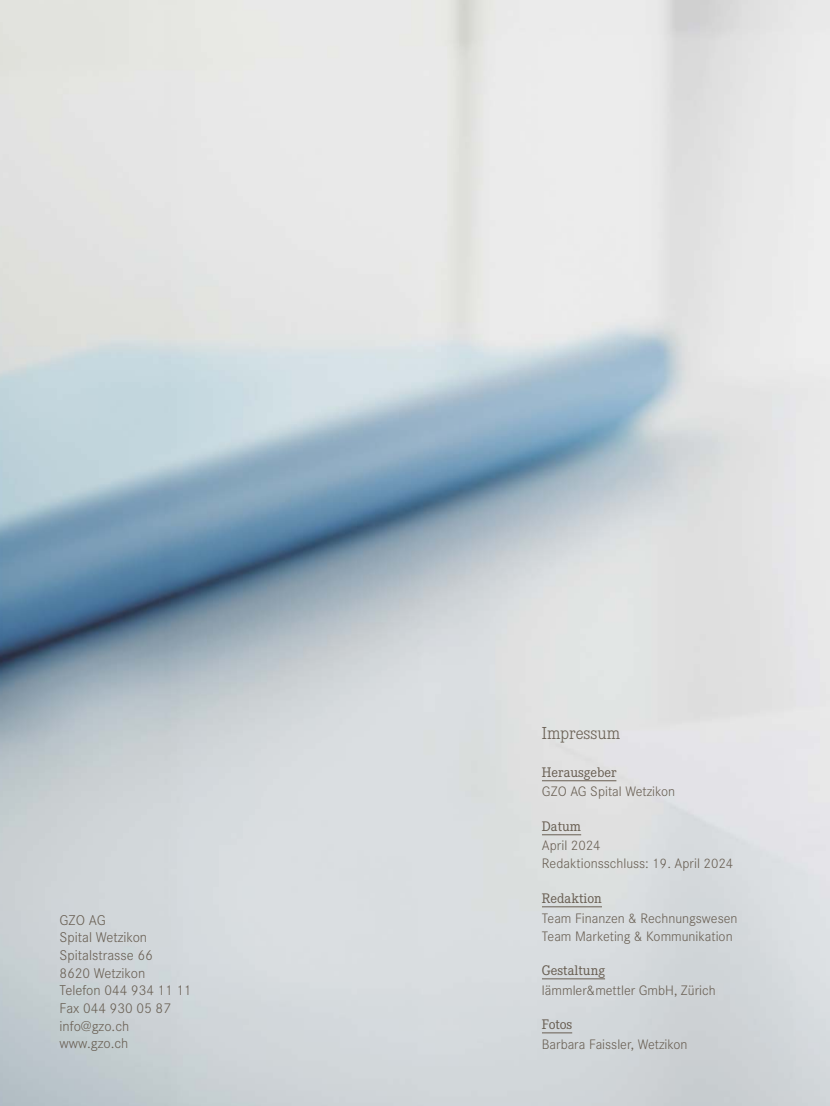
<style>
.page{position:relative;width:830px;height:1106px;background:#fff}
.page>*{position:absolute;margin:0;border:0;box-sizing:border-box;transform-origin:0 0}
.t1{font:300 18px "Corporate E";color:#685e52}
.t2{font:300 14.7px/17.7px "Corporate S";color:#685e52}
.t3{font:14.4px "Corporate E";color:#685e52}
.t4{font:300 14.25px/18px "Corporate S";color:#685e52}
</style>
<div class="page">
<img style="left:0;top:0;width:829px;height:1106px">
<hr style="left:541px;top:780px;width:75px;height:1px;background:#685e52">
<hr style="left:541px;top:834px;width:40px;height:1px;background:#685e52">
<hr style="left:541px;top:906px;width:60px;height:1px;background:#685e52">
<hr style="left:541px;top:978px;width:63px;height:1px;background:#685e52">
<hr style="left:541px;top:1032px;width:31px;height:1px;background:#685e52">
<p class="t2" style="left:60px;top:910px;width:134px">GZO AG<br>Spital Wetzikon<br>Spitalstrasse 66<br>8620 Wetzikon<br>Telefon 044 934 11 11<br>Fax 044 930 05 87 info@gzo.ch www.gzo.ch</p>
<p class="t1" style="left:541px;top:722px;width:80px">Impressum</p>
<p class="t3" style="left:541px;top:763px;width:76px">Herausgeber</p>
<p class="t4" style="left:541px;top:782px;width:135px">GZO AG Spital Wetzikon</p>
<p class="t3" style="left:541px;top:817px;width:41px">Datum</p>
<p class="t4" style="left:541px;top:836px;width:193px">April 2024<br>Redaktionsschluss: 19. April 2024</p>
<p class="t3" style="left:541px;top:889px;width:61px">Redaktion</p>
<p class="t4" style="left:541px;top:908px;width:197px">Team Finanzen &amp; Rechnungswesen<br>Team Marketing &amp; Kommunikation</p>
<p class="t3" style="left:541px;top:961px;width:65px">Gestaltung</p>
<p class="t4" style="left:541px;top:980px;width:175px">lämmler&amp;mettler GmbH, Zürich</p>
<p class="t3" style="left:541px;top:1015px;width:32px">Fotos</p>
<p class="t4" style="left:541px;top:1034px;width:147px">Barbara Faissler, Wetzikon</p>
</div>
